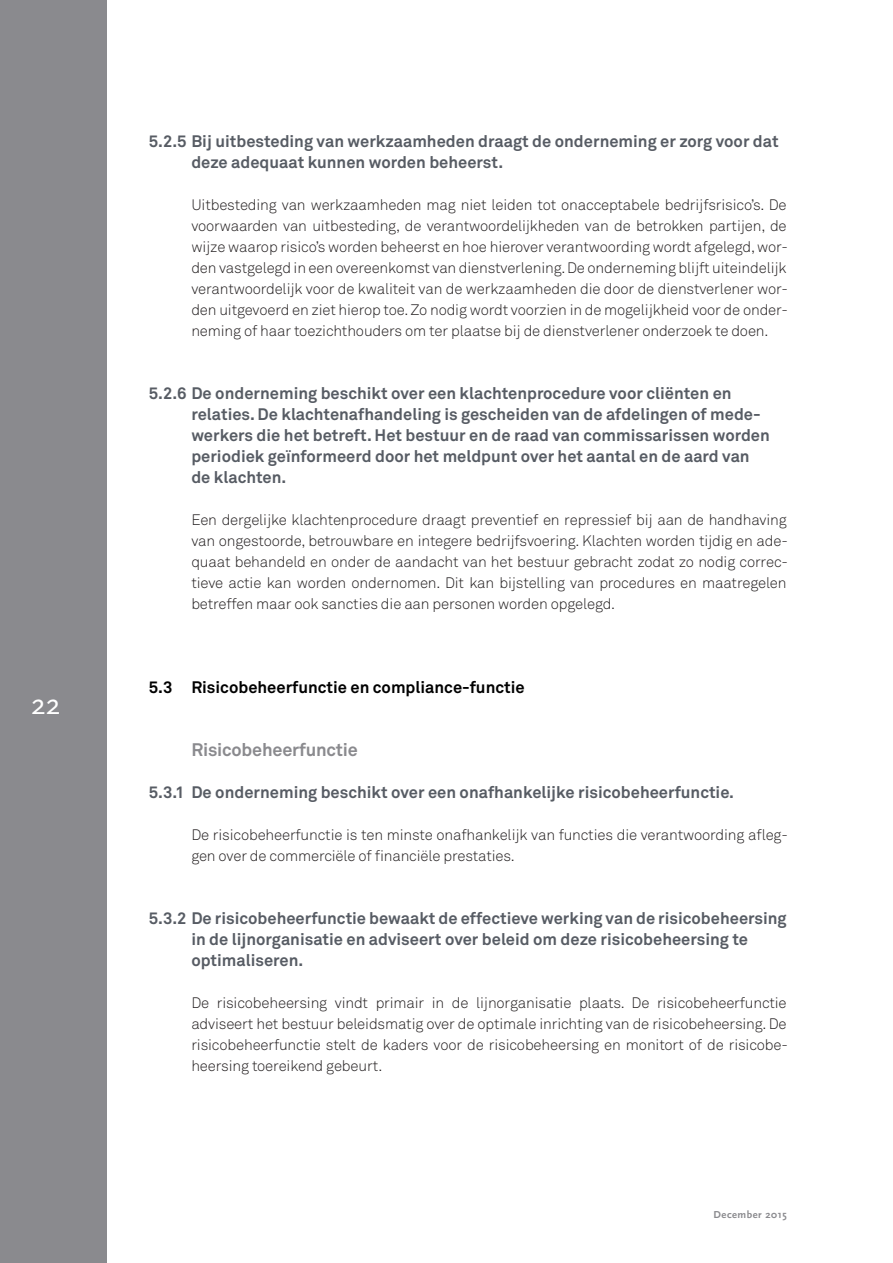
<style>
.page{position:relative;width:893px;height:1263px;background:#fff}
.page>*{position:absolute;margin:0;border:0;box-sizing:border-box;transform-origin:0 0}
.t1{font:30px "Scala Sans Caps";color:#fff}
.t2{font:700 18px "Akkurat Pro";letter-spacing:-.01em;color:#8a8a8e}
.t3{font:700 16.5px/21px "Akkurat Pro";color:#575c64}
.t4{font:700 16.5px "Akkurat Pro";color:#000}
.t5{font:300 15px/21px "Akkurat";letter-spacing:-.01em;color:#231f20;text-align:justify}
.t6{font:700 10.5px "Scala Sans";letter-spacing:.05em;color:#8a8a8e}
</style>
<div class="page">
<div style="left:0;top:0;width:106px;height:1263px;background:#8a8a8e"></div>
<h1 class="t1" style="left:31px;top:688px;width:31px">22</h1>
<p class="t3" style="left:191px;top:131px;width:589px;text-indent:-43px">5.2.5 Bij uitbesteding van werkzaamheden draagt de onderneming er zorg voor dat deze adequaat kunnen worden beheerst.</p>
<p class="t5" style="left:191px;top:194px;width:598px">Uitbesteding van werkzaamheden mag niet leiden tot onacceptabele bedrijfsrisico’s. De voorwaarden van uitbesteding, de verantwoordelijkheden van de betrokken partijen, de wijze waarop risico’s worden beheerst en hoe hierover verantwoording wordt afgelegd, wor&shy;den vastgelegd in een overeenkomst van dienstverlening. De onderneming blijft uiteindelijk verantwoordelijk voor de kwaliteit van de werkzaamheden die door de dienstverlener wor&shy;den uitgevoerd en ziet hierop toe. Zo nodig wordt voorzien in de mogelijkheid voor de onder&shy;neming of haar toezichthouders om ter plaatse bij de dienstverlener onderzoek te doen.</p>
<p class="t3" style="left:191px;top:383px;width:580px;text-indent:-43px">5.2.6 De onderneming beschikt over een klachtenprocedure voor cliënten en relaties. De klachtenafhandeling is gescheiden van de afdelingen of mede&shy;werkers die het betreft. Het bestuur en de raad van commissarissen worden periodiek geïnformeerd door het meldpunt over het aantal en de aard van de klachten.</p>
<p class="t5" style="left:191px;top:509px;width:598px">Een dergelijke klachtenprocedure draagt preventief en repressief bij aan de handhaving van ongestoorde, betrouwbare en integere bedrijfsvoering. Klachten worden tijdig en ade&shy;quaat behandeld en onder de aandacht van het bestuur gebracht zodat zo nodig correc&shy;tieve actie kan worden ondernomen. Dit kan bijstelling van procedures en maatregelen betreffen maar ook sancties die aan personen worden opgelegd.</p>
<p class="t4" style="left:149px;top:677px;width:377px">5.3 Risicobeheerfunctie en compliance-functie</p>
<p class="t2" style="left:191px;top:738px;width:168px">Risicobeheerfunctie</p>
<p class="t3" style="left:149px;top:782px;width:587px">5.3.1 De onderneming beschikt over een onafhankelijke risicobeheerfunctie.</p>
<p class="t5" style="left:191px;top:824px;width:598px">De risicobeheerfunctie is ten minste onafhankelijk van functies die verantwoording afleg&shy;gen over de commerciële of financiële prestaties.</p>
<p class="t3" style="left:191px;top:908px;width:597px;text-indent:-43px">5.3.2 De risicobeheerfunctie bewaakt de effectieve werking van de risicobeheersing in de lijnorganisatie en adviseert over beleid om deze risicobeheersing te optimaliseren.</p>
<p class="t5" style="left:191px;top:992px;width:598px">De risicobeheersing vindt primair in de lijnorganisatie plaats. De risicobeheerfunctie adviseert het bestuur beleidsmatig over de optimale inrichting van de risicobeheersing. De risicobeheerfunctie stelt de kaders voor de risicobeheersing en monitort of de risicobe&shy;heersing toereikend gebeurt.</p>
<p class="t6" style="left:714px;top:1209px;width:75px">December 2015</p>
</div>
